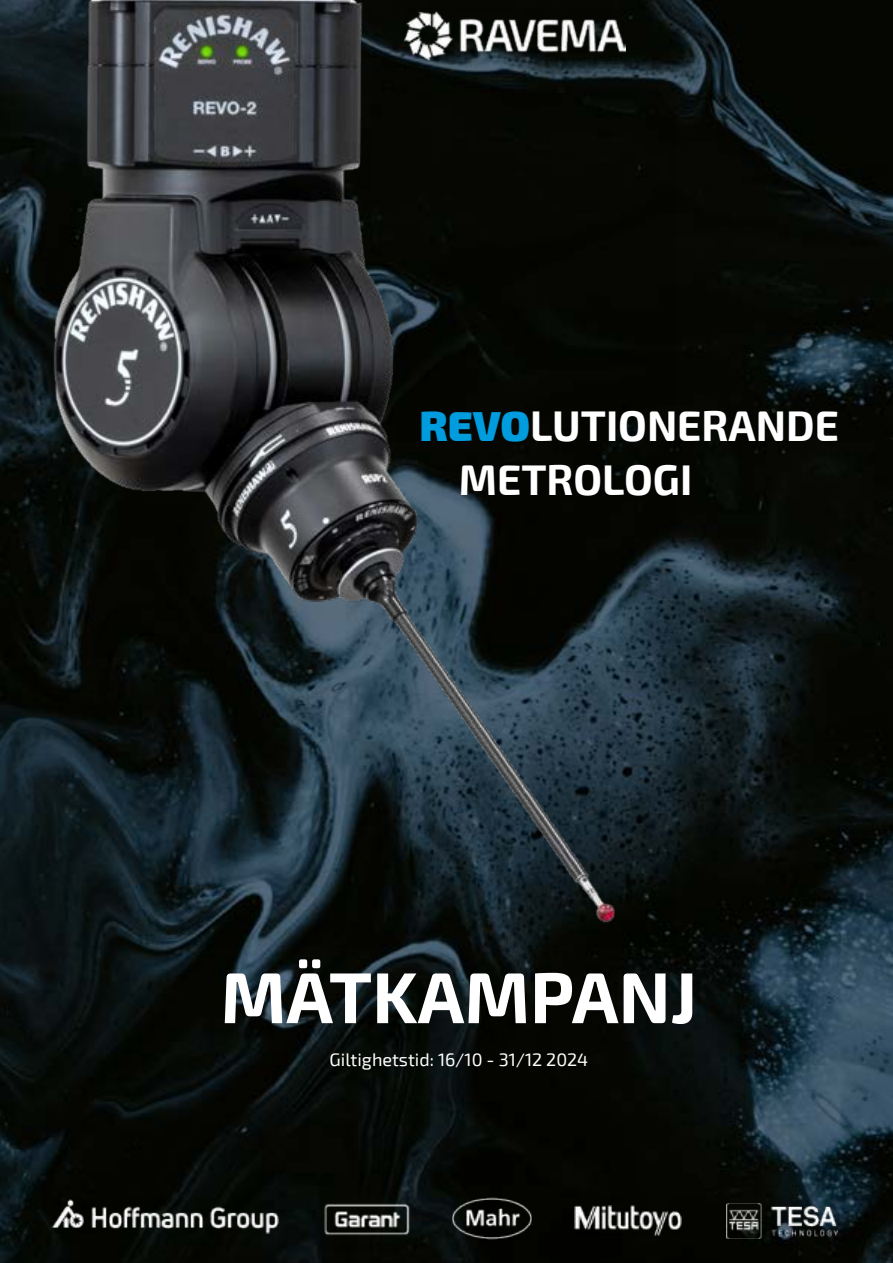
<style>
.page{position:relative;width:893px;height:1263px;background:#fff}
.page>*{position:absolute;margin:0;border:0;box-sizing:border-box;transform-origin:0 0}
.t1{font:700 72px "Exo 2";color:#fff}
.t2{font:700 42px/54.2px "Exo 2";color:#fff}
.t3{font:18px "Exo 2";color:#fff}
.s1{font-weight:900;color:#009cde}
</style>
<div class="page">
<img style="left:0;top:0;width:893px;height:1263px">
<img style="left:459px;top:1197px;width:72px;height:42px">
<img style="left:51px;top:1200px;width:228px;height:33px">
<img style="left:575px;top:1206px;width:106px;height:29px">
<img style="left:726px;top:1203px;width:112px;height:35px">
<img style="left:279px;top:1172px;width:180px;height:77px">
<img style="left:0;top:0;width:675px;height:946px">
<img style="left:405px;top:9px;width:221px;height:55px">
<h2 class="t2" style="left:459px;top:400px;width:381px;text-indent:-39px"><span class="s1">REVO</span>LUTIONERANDE<br>METROLOGI</h2>
<h1 class="t1" style="left:221px;top:955px;width:478px">MÄTKAMPANJ</h1>
<p class="t3" style="left:330px;top:1049px;width:260px">Giltighetstid: 16/10 - 31/12 2024</p>
</div>
